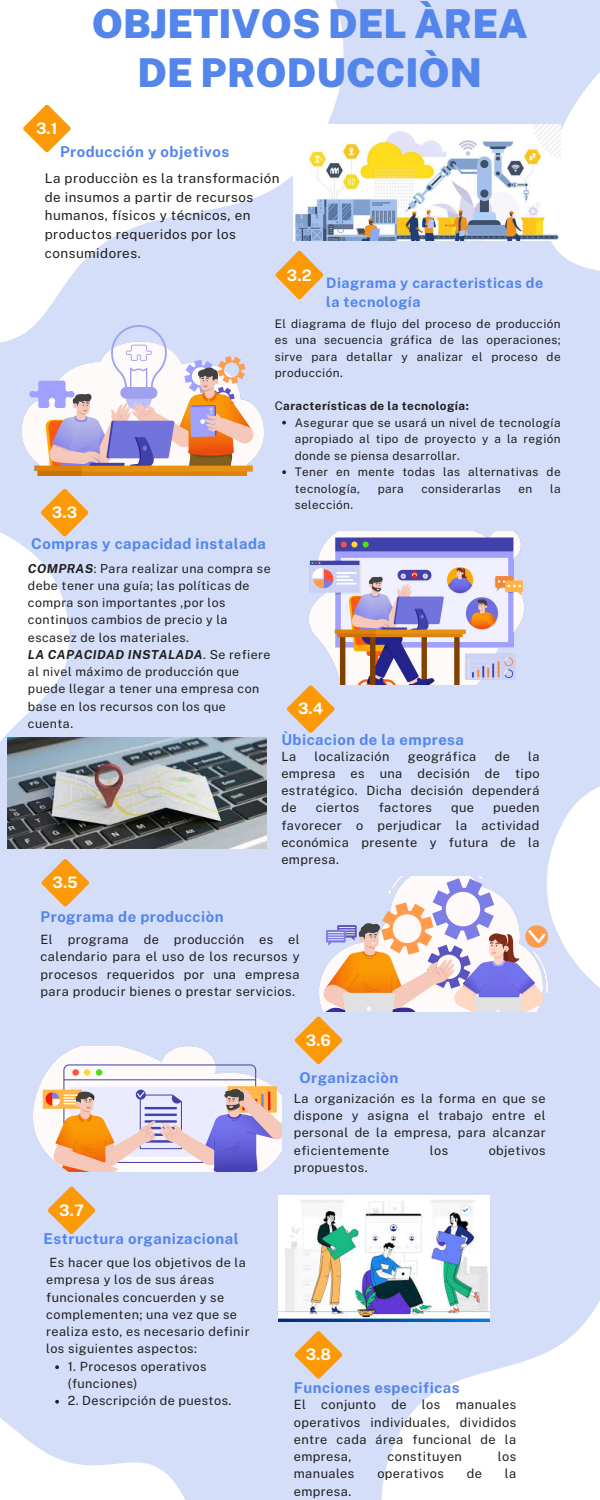
<style>
.page{position:relative;width:600px;height:1500px;background:#d4def9}
.page>*{position:absolute;margin:0;border:0;box-sizing:border-box;transform-origin:0 0}
.t1{font:900 39.8px/49.7px "Public Sans";color:#5385ea;text-align:center}
.t2{font:700 15.8px "Public Sans";color:#fff}
.t3{font:700 14.9px "Public Sans";letter-spacing:.035em;color:#5385ea}
.t4{font:700 14.4px/19.5px "Public Sans";letter-spacing:.035em;color:#5385ea}
.t5{font:13.5px/18.7px "Public Sans";letter-spacing:.035em;color:#201f1f}
.t6{font:12.8px/17.2px "Public Sans";letter-spacing:.035em;color:#201f1f;text-align:justify}
.t7{font:12.7px/17.2px "Public Sans";letter-spacing:.035em;color:#201f1f}
.t8{font:12.4px/17.2px "Public Sans";letter-spacing:.035em;color:#201f1f}
.t9{font:11.8px/16.5px "Public Sans";letter-spacing:.035em;color:#201f1f;text-align:justify}
.t10{font:700 11.8px "Public Sans";letter-spacing:.035em;color:#201f1f}
.s1{font-weight:400}
.s2{font-weight:700;font-style:italic}
</style>
<div class="page">
<svg style="left:0;top:0;width:408px;height:343px;fill:#fff"></svg>
<img style="left:22px;top:326px;width:241px;height:150px">
<svg style="left:0;top:1369px;width:185px;height:131px"></svg>
<img style="left:310px;top:531px;width:214px;height:153px">
<svg style="left:0;top:451px;width:133px;height:398px"></svg>
<svg style="left:544px;top:72px;width:56px;height:199px"></svg>
<svg style="left:23px;top:105px;width:48px;height:47px"></svg>
<svg style="left:41px;top:489px;width:48px;height:48px"></svg>
<svg style="left:287px;top:685px;width:48px;height:48px"></svg>
<svg style="left:275px;top:251px;width:48px;height:48px"></svg>
<svg style="left:319px;top:1301px;width:281px;height:199px;fill:#fff"></svg>
<img style="left:319px;top:876px;width:175px;height:135px">
<svg style="left:41px;top:859px;width:48px;height:48px"></svg>
<img style="left:33px;top:1046px;width:249px;height:126px">
<svg style="left:295px;top:1016px;width:47px;height:48px"></svg>
<svg style="left:494px;top:620px;width:106px;height:392px"></svg>
<img style="left:294px;top:124px;width:267px;height:116px">
<img style="left:8px;top:738px;width:259px;height:111px">
<svg style="left:48px;top:1186px;width:48px;height:48px"></svg>
<img style="left:278px;top:1195px;width:212px;height:126px">
<svg style="left:295px;top:1331px;width:47px;height:48px"></svg>
<svg style="left:282px;top:421px;width:4px;height:4px"></svg>
<svg style="left:282px;top:470px;width:4px;height:4px"></svg>
<svg style="left:55px;top:1365px;width:4px;height:4px"></svg>
<svg style="left:55px;top:1400px;width:4px;height:4px"></svg>
<h2 class="t2" style="left:36px;top:119px;width:23px">3.1</h2>
<h2 class="t1" style="left:92px;top:-2px;width:437px">OBJETIVOS DEL ÀREA<br>DE PRODUCCIÒN</h2>
<p class="t3" style="left:60px;top:143px;width:171px">Producción y objetivos</p>
<h2 class="t5" style="left:45px;top:169px;width:236px">La producciòn es la transformación de insumos a partir de recursos humanos, físicos y técnicos, en productos requeridos por los consumidores.</h2>
<h1 class="t2" style="left:287px;top:266px;width:26px">3.2</h1>
<p class="t4" style="left:326px;top:273px;width:219px">Diagrama y caracteristicas de la tecnología</p>
<h3 class="t2" style="left:52px;top:503px;width:27px">3.3</h3>
<h2 class="t9" style="left:275px;top:315px;width:287px">El diagrama de flujo del proceso de producción es una secuencia gráfica de las operaciones; sirve para detallar y analizar el proceso de producción.</h2>
<p class="t10" style="left:275px;top:399px;width:196px"><span class="s1">C</span>aracterísticas de la tecnología:</p>
<h2 class="t9" style="left:295px;top:414px;width:267px">Asegurar que se usará un nivel de tecnología apropiado al tipo de proyecto y a la región donde se piensa desarrollar.</h2>
<h3 class="t9" style="left:295px;top:464px;width:267px">Tener en mente todas las alternativas de tecnología,</h3>
<h3 class="t9" style="left:378px;top:480px;width:28px">para</h3>
<h3 class="t9" style="left:421px;top:480px;width:81px">considerarlas</h3>
<h3 class="t9" style="left:519px;top:480px;width:15px">en</h3>
<h3 class="t9" style="left:550px;top:480px;width:12px">la</h3>
<h3 class="t9" style="left:295px;top:497px;width:60px">selección.</h3>
<p class="t3" style="left:31px;top:534px;width:236px">Compras y capacidad instalada</p>
<h2 class="t8" style="left:28px;top:559px;width:244px"><span class="s2">COMPRAS</span>: Para realizar una compra se debe tener una guía; las políticas de compra son importantes ,por los continuos cambios de precio y la escasez de los materiales.<br><span class="s2">LA CAPACIDAD INSTALADA</span>. Se refiere al nivel máximo de producción que puede llegar a tener una empresa con base en los recursos con los que cuenta.</h2>
<p class="t2" style="left:53px;top:873px;width:27px">3.5</p>
<h2 class="t2" style="left:298px;top:699px;width:27px">3.4</h2>
<h3 class="t3" style="left:281px;top:731px;width:184px">Ùbicacion de la empresa</h3>
<h2 class="t6" style="left:281px;top:747px;width:260px;text-indent:247px">la empresa es una decisión de tipo estratégico. Dicha decisión dependerá de</h2>
<h2 class="t6" style="left:281px;top:747px;width:17px">La</h2>
<h2 class="t6" style="left:315px;top:747px;width:76px">localización</h2>
<h2 class="t6" style="left:408px;top:747px;width:70px">geográfica</h2>
<h2 class="t6" style="left:495px;top:747px;width:17px">de</h2>
<h2 class="t6" style="left:281px;top:799px;width:260px;text-indent:212px">pueden favorecer o perjudicar la actividad económica presente y futura de la empresa.</h2>
<h2 class="t6" style="left:316px;top:799px;width:45px">ciertos</h2>
<h2 class="t6" style="left:379px;top:799px;width:55px">factores</h2>
<h2 class="t6" style="left:451px;top:799px;width:24px">que</h2>
<h3 class="t3" style="left:41px;top:907px;width:184px">Programa de producciòn</h3>
<h2 class="t6" style="left:41px;top:931px;width:261px">El programa de producción es el calendario para el uso de los recursos y procesos requeridos por una empresa para producir bienes o prestar servicios.</h2>
<p class="t2" style="left:306px;top:1031px;width:27px">3.6</p>
<h2 class="t3" style="left:299px;top:1069px;width:101px">Organizaciòn</h2>
<p class="t7" style="left:294px;top:1090px;width:253px;text-align:justify">La organización es la forma en que se dispone y asigna el trabajo entre el personal de la empresa, para alcanzar eficientemente</p>
<p class="t7" style="left:430px;top:1141px;width:20px">los</p>
<p class="t7" style="left:489px;top:1141px;width:58px">objetivos</p>
<p class="t2" style="left:59px;top:1201px;width:26px">3.7</p>
<h3 class="t3" style="left:44px;top:1230px;width:197px">Estructura organizacional</h3>
<h2 class="t7" style="left:46px;top:1254px;width:205px">Es hacer que los objetivos de la empresa y los de sus áreas funcionales concuerden y se complementen; una vez que se realiza esto, es necesario definir los siguientes aspectos:</h2>
<h2 class="t7" style="left:68px;top:1357px;width:140px">1. Procesos operativos (funciones)</h2>
<h3 class="t7" style="left:68px;top:1392px;width:165px">2. Descripción de puestos.</h3>
<p class="t7" style="left:294px;top:1159px;width:75px">propuestos.</p>
<p class="t2" style="left:306px;top:1345px;width:27px">3.8</p>
<p class="t3" style="left:294px;top:1378px;width:167px">Funciones especificas</p>
<p class="t6" style="left:294px;top:1396px;width:224px">El conjunto de los manuales operativos individuales, divididos entre cada área funcional de la empresa,</p>
<p class="t6" style="left:388px;top:1448px;width:76px">constituyen</p>
<p class="t6" style="left:498px;top:1448px;width:20px">los</p>
<p class="t6" style="left:294px;top:1465px;width:62px">manuales</p>
<p class="t6" style="left:377px;top:1465px;width:68px">operativos</p>
<p class="t6" style="left:467px;top:1465px;width:17px">de</p>
<p class="t6" style="left:505px;top:1465px;width:13px">la</p>
<p class="t6" style="left:294px;top:1482px;width:59px">empresa.</p>
</div>
